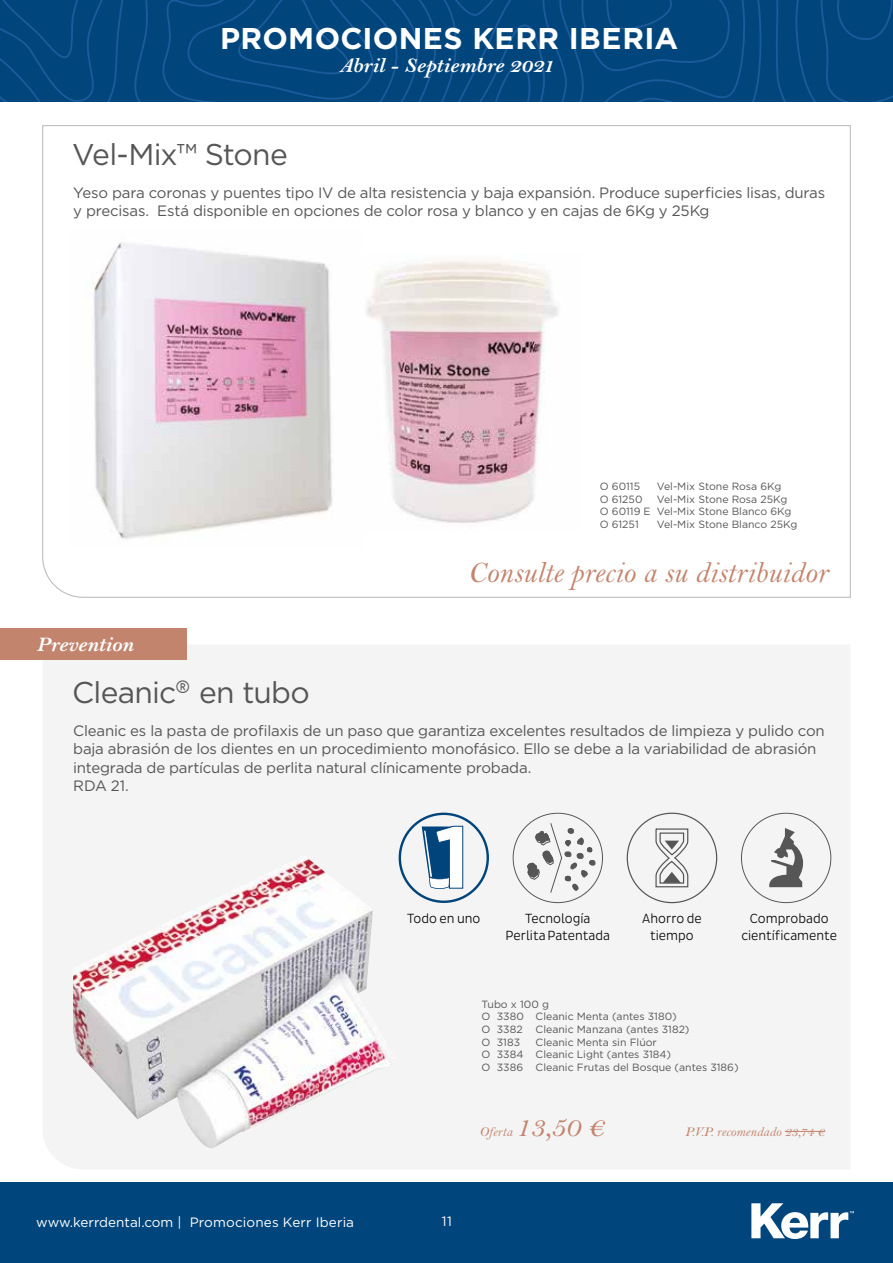
<style>
.page{position:relative;width:893px;height:1263px;background:#fff}
.page>*{position:absolute;margin:0;border:0;box-sizing:border-box;transform-origin:0 0}
.t1{font:italic 30px "Bell MT Std";color:#c3846e}
.t2{font:30px "Gotham";letter-spacing:-.025em;color:#575656}
.t3{font:700 30px "Gotham";letter-spacing:.01em;color:#fff}
.t4{font:italic 700 21px "Bell MT Std";letter-spacing:-.01em;color:#fff}
.t5{font:15px/18px "Gotham";letter-spacing:-.015em;color:#575656}
.t6{font:300 13.5px/16.2px "Pluto Sans Cond";color:#000;text-align:center}
.t7{font:13.5px "Gotham";letter-spacing:.005em;color:#fff}
.t8{font:italic 13.5px "Bell MT Std";color:#c3846e}
.t9{font:10.5px/12.6px "Gotham";color:#575656}
</style>
<div class="page">
<svg style="left:0;top:0;width:893px;height:101px;background:#02477e"></svg>
<div style="left:0;top:1183px;width:893px;height:80px;background:#00467c"></div>
<svg style="left:751px;top:1203px;width:103px;height:36px"></svg>
<div style="left:43px;top:645px;width:807px;height:524px;background:#f4f4f4"></div>
<hr style="left:785px;top:1131px;width:40px;height:1px;background:#c3846e">
<img style="left:73px;top:855px;width:323px;height:293px">
<div style="left:0;top:628px;width:187px;height:32px;background:#c3846e"></div>
<svg style="left:42px;top:125px;width:809px;height:473px"></svg>
<img style="left:363px;top:255px;width:219px;height:276px">
<img style="left:68px;top:231px;width:295px;height:316px">
<svg style="left:399px;top:813px;width:90px;height:90px"></svg>
<svg style="left:527px;top:822px;width:68px;height:72px"></svg>
<svg style="left:766px;top:828px;width:45px;height:59px"></svg>
<svg style="left:626px;top:812px;width:92px;height:92px"></svg>
<h1 class="t3" style="left:220px;top:18px;width:459px">PROMOCIONES KERR IBERIA</h1>
<h2 class="t4" style="left:339px;top:53px;width:216px">Abril - Septiembre 2021</h2>
<h1 class="t2" style="left:72px;top:135px;width:217px">Vel-Mix™ Stone</h1>
<p class="t5" style="left:73px;top:184px;width:753px">Yeso para coronas y puentes tipo IV de alta resistencia y baja expansión. Produce superficies lisas, duras y precisas. Está disponible en opciones de color rosa y blanco y en cajas de 6Kg y 25Kg</p>
<p class="t9" style="left:600px;top:480px;width:42px">O 60115</p>
<p class="t9" style="left:657px;top:480px;width:126px">Vel-Mix Stone Rosa 6Kg</p>
<p class="t9" style="left:600px;top:492px;width:44px">O 61250</p>
<p class="t9" style="left:600px;top:492px;width:193px;text-indent:57px">Vel-Mix Stone Rosa 25Kg<br>O 60119 E Vel-Mix Stone Blanco 6Kg<br>O 61251</p>
<p class="t9" style="left:657px;top:517px;width:142px">Vel-Mix Stone Blanco 25Kg</p>
<h2 class="t4" style="left:36px;top:632px;width:98px">Prevention</h2>
<h1 class="t2" style="left:72px;top:673px;width:239px">Cleanic<sup>®</sup> en tubo</h1>
<h1 class="t1" style="left:468px;top:555px;width:362px">Consulte precio a su distribuidor</h1>
<p class="t5" style="left:73px;top:722px;width:753px">Cleanic es la pasta de profilaxis de un paso que garantiza excelentes resultados de limpieza y pulido con baja abrasión de los dientes en un procedimiento monofásico. Ello se debe a la variabilidad de abrasión integrada de partículas de perlita natural clínicamente probada.<br>RDA 21.</p>
<p class="t6" style="left:407px;top:911px;width:75px">Todo en uno</p>
<p class="t6" style="left:506px;top:911px;width:106px">Tecnología<br>Perlita Patentada</p>
<p class="t6" style="left:642px;top:911px;width:61px">Ahorro de tiempo</p>
<p class="t6" style="left:741px;top:911px;width:97px">Comprobado científicamente</p>
<p class="t9" style="left:482px;top:997px;width:209px">Tubo x 100 g<br>O 3380 Cleanic Menta (antes 3180)<br>O 3382 Cleanic Manzana (antes 3182)<br>O 3183</p>
<p class="t9" style="left:482px;top:1035px;width:258px;text-indent:54px">Cleanic Menta sin Flúor<br>O 3384 Cleanic Light (antes 3184)<br>O 3386 Cleanic Frutas del Bosque (antes 3186)</p>
<p class="t7" style="left:36px;top:1213px;width:319px">www.kerrdental.com | Promociones Kerr Iberia</p>
<p class="t7" style="left:442px;top:1213px;width:11px">11</p>
<p class="t8" style="left:480px;top:1124px;width:34px">Oferta</p>
<h1 class="t1" style="left:516px;top:1109px;width:91px">13,50 €</h1>
<p class="t8" style="left:685px;top:1124px;width:142px">P.V.P. recomendado 23,74 €</p>
</div>
